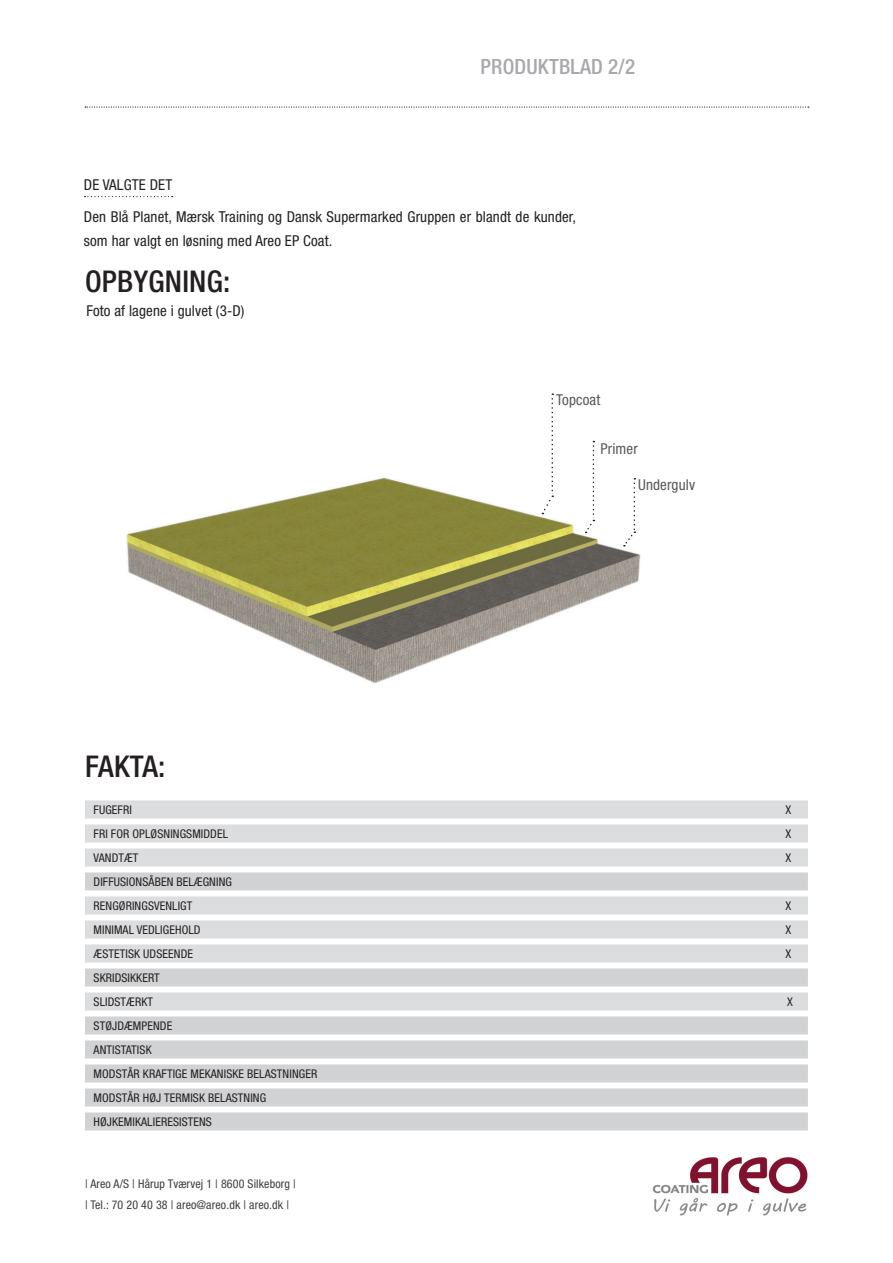
<style>
.page{position:relative;width:893px;height:1263px;background:#fff}
.page>*{position:absolute;margin:0;border:0;box-sizing:border-box;transform-origin:0 0}
.t1{font:500 condensed 30px "Helvetica Neue LT";letter-spacing:.01em;color:#231f20}
.t2{font:500 condensed 21px "Helvetica Neue LT";letter-spacing:.01em;color:#a8a9ad}
.t3{font:condensed 15px/32.5px "Helvetica Neue LT";letter-spacing:.01em;color:#231f20}
.t4{font:condensed 15px "Helvetica Neue LT";letter-spacing:.01em;color:#57585a}
.t5{font:condensed 12px/24px "Helvetica Neue LT";letter-spacing:.01em;color:#231f20}
.t6{font:condensed 12px/21px "Helvetica Neue LT";letter-spacing:.01em;color:#3e3e3f}
</style>
<div class="page">
<svg style="left:85px;top:106px;width:724px;height:2px"></svg>
<img style="left:653px;top:1157px;width:155px;height:58px">
<div style="left:85px;top:800px;width:723px;height:18px;background:#dcdddf"></div>
<div style="left:85px;top:824px;width:723px;height:18px;background:#dcdddf"></div>
<div style="left:85px;top:848px;width:723px;height:18px;background:#dcdddf"></div>
<div style="left:85px;top:872px;width:723px;height:18px;background:#d1d2d4"></div>
<div style="left:85px;top:896px;width:723px;height:18px;background:#dcdddf"></div>
<div style="left:85px;top:920px;width:723px;height:18px;background:#dcdddf"></div>
<div style="left:85px;top:944px;width:723px;height:18px;background:#dcdddf"></div>
<div style="left:85px;top:968px;width:723px;height:18px;background:#d1d2d4"></div>
<div style="left:85px;top:992px;width:723px;height:18px;background:#dcdddf"></div>
<div style="left:85px;top:1016px;width:723px;height:18px;background:#d1d2d4"></div>
<div style="left:85px;top:1040px;width:723px;height:18px;background:#d1d2d4"></div>
<div style="left:85px;top:1064px;width:723px;height:18px;background:#d1d2d4"></div>
<div style="left:85px;top:1088px;width:723px;height:18px;background:#d1d2d4"></div>
<div style="left:85px;top:1112px;width:723px;height:18px;background:#d1d2d4"></div>
<img style="left:126px;top:446px;width:515px;height:238px">
<svg style="left:542px;top:393px;width:11px;height:121px"></svg>
<svg style="left:585px;top:441px;width:9px;height:92px"></svg>
<svg style="left:623px;top:478px;width:12px;height:68px"></svg>
<svg style="left:84px;top:196px;width:89px;height:1px"></svg>
<h2 class="t2" style="left:480px;top:54px;width:156px">PRODUKTBLAD 2/2</h2>
<p class="t3" style="left:84px;top:168px;width:494px">DE VALGTE DET<br>Den Blå Planet, Mærsk Training og Dansk Supermarked Gruppen er blandt de kunder,</p>
<p class="t3" style="left:84px;top:225px;width:250px">som har valgt en løsning med Areo EP Coat.</p>
<h1 class="t1" style="left:85px;top:263px;width:147px">OPBYGNING:</h1>
<p class="t3" style="left:86px;top:295px;width:160px">Foto af lagene i gulvet (3-D)</p>
<h1 class="t1" style="left:85px;top:748px;width:82px">FAKTA:</h1>
<p class="t4" style="left:556px;top:391px;width:46px">Topcoat</p>
<p class="t4" style="left:600px;top:440px;width:39px">Primer</p>
<p class="t4" style="left:638px;top:476px;width:59px">Undergulv</p>
<p class="t5" style="left:94px;top:798px;width:40px">FUGEFRI</p>
<p class="t5" style="left:786px;top:798px;width:7px">X</p>
<p class="t5" style="left:94px;top:822px;width:136px">FRI FOR OPLØSNINGSMIDDEL</p>
<p class="t5" style="left:786px;top:822px;width:7px">X</p>
<p class="t5" style="left:94px;top:846px;width:46px">VANDTÆT</p>
<p class="t5" style="left:786px;top:846px;width:7px">X</p>
<p class="t5" style="left:94px;top:870px;width:140px">DIFFUSIONSÅBEN BELÆGNING<br>RENGØRINGSVENLIGT</p>
<p class="t5" style="left:786px;top:894px;width:7px">X</p>
<p class="t5" style="left:94px;top:918px;width:109px">MINIMAL VEDLIGEHOLD</p>
<p class="t5" style="left:786px;top:918px;width:7px">X</p>
<p class="t5" style="left:94px;top:942px;width:101px">ÆSTETISK UDSEENDE</p>
<p class="t5" style="left:786px;top:942px;width:7px">X</p>
<p class="t5" style="left:94px;top:966px;width:68px">SKRIDSIKKERT<br>SLIDSTÆRKT</p>
<p class="t5" style="left:787px;top:990px;width:7px">X</p>
<p class="t5" style="left:94px;top:1014px;width:225px">STØJDÆMPENDE<br>ANTISTATISK<br>MODSTÅR KRAFTIGE MEKANISKE BELASTNINGER<br>MODSTÅR HØJ TERMISK BELASTNING<br>HØJKEMIKALIERESISTENS</p>
<p class="t6" style="left:85px;top:1173px;width:212px">| Areo A/S | Hårup Tværvej 1 | 8600 Silkeborg | | Tel.: 70 20 40 38 | areo@areo.dk | areo.dk |</p>
</div>
